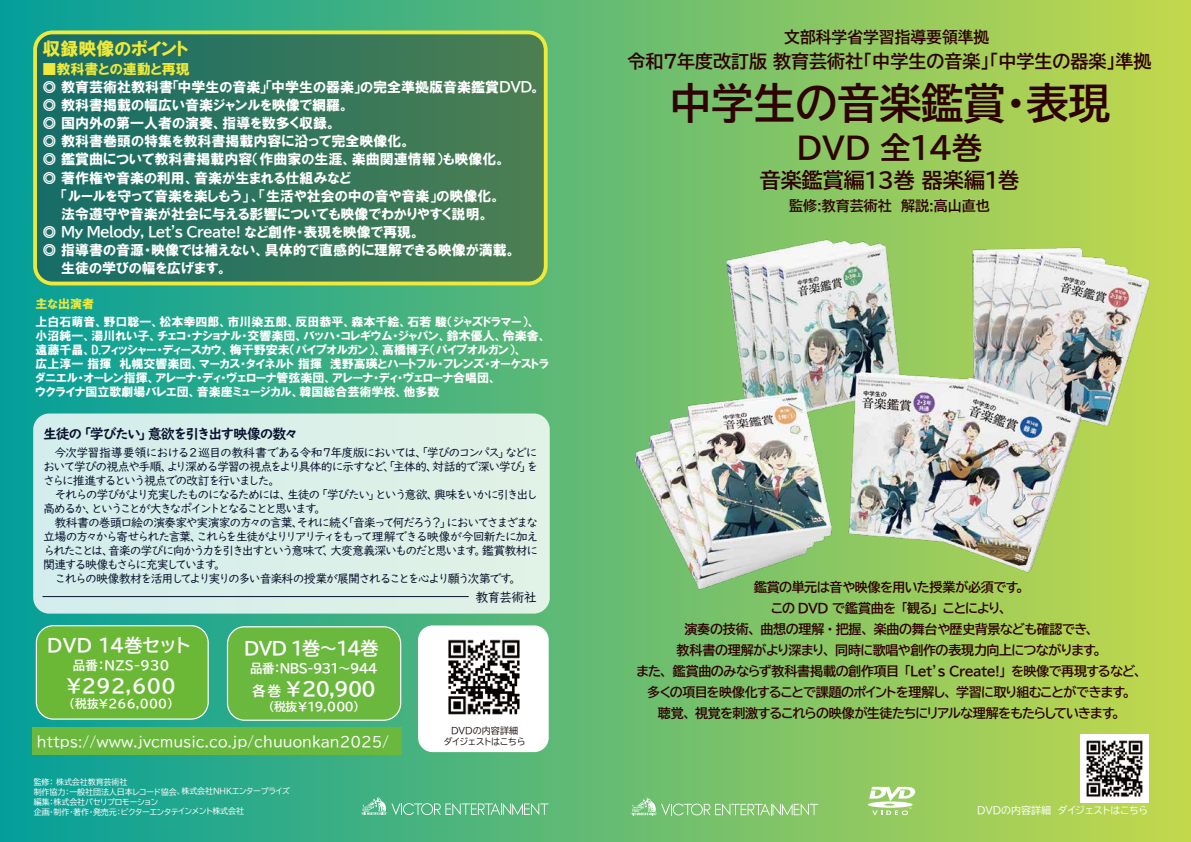
<style>
.page{position:relative;width:1191px;height:842px;background:#fff}
.page>*{position:absolute;margin:0;border:0;box-sizing:border-box;transform-origin:0 0}
.t1{font:42px "BIZ UDP Gothic Bold";color:#2f0304}
.t2{font:30px "BIZ UDP Gothic Bold";color:#2f0304}
.t3{font:21px "BIZ UDP Gothic Bold";color:#2f0304}
.t4{font:18.7px "BIZ UDP Gothic Bold";letter-spacing:.02em;color:#fff}
.t5{font:18px "BIZ UDP Gothic Bold";color:#2f0304}
.t6{font:18px "BIZ UDP Gothic Bold";letter-spacing:.02em;color:#fff}
.t7{font:18px "HGP Soei Kakugothic UB";color:#eee93a}
.t8{font:15.8px "BIZ UDP Gothic Bold";color:#2f0304}
.t9{font:14px/18px "HGP Soei Kakugothic UB";color:#fff}
.t10{font:14px "BIZ UDP Gothic";color:#fff}
.t11{font:14px "BIZ UDP Gothic Bold";letter-spacing:-.05em;color:#fff}
.t12{font:14px "UD Digi Kyokasho NP B";letter-spacing:-.1em;color:#09112d}
.t13{font:14px "BIZ UDP Gothic Bold";color:#2f0304}
.t14{font:13.8px "UD Digi Kyokasho NP R";color:#09112d}
.t15{font:13px/21px "BIZ UDP Gothic Bold";letter-spacing:-.04em;color:#300203;text-align:center}
.t16{font:12.5px "BIZ UDP Gothic Bold";letter-spacing:-.04em;color:#fff}
.t17{font:12px/14px "UD Digi Kyokasho NP R";letter-spacing:-.13em;color:#09112d}
.t18{font:12px/14px "HGP Soei Kakugothic UB";color:#fff}
.t19{font:12px "HGP Soei Kakugothic UB";color:#eee93a}
.t20{font:11.7px "BIZ UDP Gothic Bold";letter-spacing:.02em;color:#fff}
.t21{font:10px "BIZ UDP Gothic";color:#fff}
.t22{font:9px/10.4px "BIZ UDP Gothic";color:#231815;text-align:center}
.t23{font:8px/10px "BIZ UDP Gothic";letter-spacing:-.01em;color:#fff}
.s1{color:#eee93a}
.s2{font-family:"BIZ UDP Gothic Bold"}
.s3{font-family:"HGP Soei Kakugothic UB"}
.s4{font-size:13.6px}
</style>
<div class="page">
<div style="left:0;top:0;width:1191px;height:842px;background:linear-gradient(to right,#059e9a,#c3d84c)"></div>
<div style="left:36px;top:626px;width:172px;height:93px;background:#6ab835;border-radius:17px"></div>
<div style="left:36px;top:625px;width:173px;height:95px;border:1px solid #fff;border-radius:17px"></div>
<div style="left:227px;top:627px;width:174px;height:93px;background:#6bb83f;border-radius:17px"></div>
<div style="left:227px;top:626px;width:174px;height:95px;border:1px solid #fff;border-radius:17px"></div>
<div style="left:35px;top:32px;width:511px;height:252px;background:linear-gradient(to right,#156d68,#4d7e51);border-radius:17px"></div>
<div style="left:35px;top:415px;width:513px;height:197px;background:#daf0e9;border-radius:15px"></div>
<div style="left:33px;top:413px;width:517px;height:201px;border:3px solid #fff;border-radius:15px"></div>
<div style="left:32px;top:727px;width:370px;height:28px;background:#6bb83f"></div>
<div style="left:418px;top:625px;width:131px;height:127px;background:#fff;border-radius:15px"></div>
<img style="left:448px;top:639px;width:72px;height:76px">
<hr style="left:43px;top:596px;width:426px;height:1px;background:#09112d">
<img style="left:1081px;top:735px;width:68px;height:68px">
<svg style="left:868px;top:787px;width:47px;height:28px"></svg>
<svg style="left:631px;top:797px;width:187px;height:18px;background:#8fcb83"></svg>
<svg style="left:361px;top:797px;width:187px;height:18px;background:#6bc192"></svg>
<div style="left:33px;top:31px;width:514px;height:254px;border:4px solid #eee93a;border-radius:17px"></div>
<img style="left:595px;top:203px;width:593px;height:419px">
<h3 class="t7" style="left:42px;top:40px;width:147px">収録映像のポイント</h3>
<p class="t9" style="left:43px;top:60px;width:500px"><span class="s1">■教科書との連動と再現<br></span>◎ 教育芸術社教科書「中学生の音楽」「中学生の器楽」の完全準拠版音楽鑑賞<span class="s2">DVD</span>。◎ 教科書掲載の幅広い音楽ジャンルを映像で網羅。<br>◎ 国内外の第一人者の演奏、指導を数多く収録。<br>◎ 教科書巻頭の特集を教科書掲載内容に沿って完全映像化。<br>◎ 鑑賞曲について教科書掲載内容（作曲家の生涯、楽曲関連情報）も映像化。<br>◎ 著作権や音楽の利用、音楽が生まれる仕組みなど<br>　　「ルールを守って音楽を楽しもう」、「生活や社会の中の音や音楽」の映像化。<br>　　法令遵守や音楽が社会に与える影響についても映像でわかりやすく説明。</p>
<p class="t11" style="left:43px;top:224px;width:379px"><span class="s3">◎</span> My Melody, Let's Create! <span class="s3">など創作・表現を映像で再現。</span></p>
<p class="t9" style="left:61px;top:240px;width:456px;text-indent:-19px">◎ 指導書の音源・映像では補えない、具体的で直感的に理解できる映像が満載。生徒の学びの幅を広げます。</p>
<p class="t19" style="left:35px;top:298px;width:60px">主な出演者</p>
<p class="t18" style="left:35px;top:315px;width:523px">上白石萌音、野口聡一、松本幸四郎、市川染五郎、反田恭平、森本千絵、石若 駿（ジャズドラマー）、<br>小沼純一、湯川れい子、チェコ・ナショナル・交響楽団、バッハ・コレギウム・ジャパン、鈴木優人、伶楽舎、遠藤千晶、D.フィッシャー・ディースカウ、梅干野安未（パイプオルガン）、高橋博子（パイプオルガン）、<br>広上淳一 指揮　札幌交響楽団、マーカス・タイネルト 指揮 浅野高瑛とハートフル・フレンズ・オーケストラ　ダニエル・オーレン指揮、アレーナ・ディ・ヴェローナ管弦楽団、アレーナ・ディ・ヴェローナ合唱団、<br>ウクライナ国立歌劇場バレエ団、音楽座ミュージカル、韓国総合芸術学校、他多数</p>
<p class="t12" style="left:43px;top:425px;width:257px">生徒の「学びたい」意欲を引き出す映像の数々</p>
<p class="t17" style="left:43px;top:446px;width:497px;text-indent:11px">今次学習指導要領における２巡目の教科書である令和７年度版においては、「学びのコンパス」などにおいて学びの視点や手順、より深める学習の視点をより具体的に示すなど、「主体的、対話的で深い学び」をさらに推進するという視点での改訂を行いました。<br>　それらの学びがより充実したものになるためには、生徒の「学びたい」という意欲、興味をいかに引き出し高めるか、ということが大きなポイントとなることと思います。　<br>　教科書の巻頭口絵の演奏家や実演家の方々の言葉、それに続く「音楽って何だろう？」においてさまざまな立場の方々から寄せられた言葉、これらを生徒がよりリアリティをもって理解できる映像が今回新たに加えられたことは、音楽の学びに向かう力を引き出すという意味で、大変意義深いものだと思います。鑑賞教材に関連する映像もさらに充実しています。<br>　これらの映像教材を活用してより実りの多い音楽科の授業が展開されることを心より願う次第です。</p>
<h3 class="t6" style="left:47px;top:636px;width:144px">DVD 14巻セット</h3>
<p class="t16" style="left:73px;top:659px;width:98px">品番：NZS-930</p>
<h3 class="t4" style="left:67px;top:676px;width:111px">\292,600</h3>
<p class="t20" style="left:69px;top:698px;width:106px">(税抜\266,000）</p>
<p class="t14" style="left:43px;top:649px;width:133px">　　　　　　　　　　</p>
<h3 class="t6" style="left:244px;top:640px;width:136px">DVD 1巻～14巻</h3>
<p class="t16" style="left:250px;top:662px;width:129px">品番：NBS-931～944</p>
<h3 class="t4" style="left:252px;top:679px;width:125px"><span class="s4">各巻</span>￥20,900</h3>
<p class="t20" style="left:269px;top:701px;width:92px">(税抜￥19,000）</p>
<p class="t10" style="left:37px;top:734px;width:354px">https://www.jvcmusic.co.jp/chuuonkan2025/</p>
<p class="t22" style="left:444px;top:726px;width:83px">DVDの内容詳細<br>ダイジェストはこちら</p>
<p class="t23" style="left:34px;top:776px;width:258px">監修： 株式会社教育芸術社<br>制作協力：一般社団法人日本レコード協会、株式会社NHKエンタープライズ編集：株式会社パセリプロモーション<br>企画・制作・著作・発売元：ビクターエンタテインメント株式会社</p>
<h3 class="t8" style="left:784px;top:29px;width:207px">文部科学省学習指導要領準拠</h3>
<h3 class="t5" style="left:627px;top:52px;width:525px">令和7年度改訂版 教育芸術社「中学生の音楽」「中学生の器楽」準拠</h3>
<h1 class="t1" style="left:669px;top:82px;width:442px">中学生の音楽鑑賞･表現</h1>
<h2 class="t2" style="left:796px;top:133px;width:187px">DVD 全14巻</h2>
<h3 class="t3" style="left:759px;top:170px;width:261px">音楽鑑賞編13巻 器楽編1巻</h3>
<p class="t13" style="left:789px;top:199px;width:202px">監修:教育芸術社　解説:高山直也</p>
<p class="t15" style="left:636px;top:577px;width:506px">鑑賞の単元は音や映像を用いた授業が必須です。<br>この DVD で鑑賞曲を「観る」ことにより、<br>演奏の技術、曲想の理解・把握、楽曲の舞台や歴史背景なども確認でき、<br>教科書の理解がより深まり、同時に歌唱や創作の表現力向上につながります。<br>また、鑑賞曲のみならず教科書掲載の創作項目「Let’s Create!」を映像で再現するなど、多くの項目を映像化することで課題のポイントを理解し、学習に取り組むことができます。<br>聴覚、視覚を刺激するこれらの映像が生徒たちにリアルな理解をもたらしていきます。</p>
<p class="t21" style="left:977px;top:805px;width:172px">DVDの内容詳細　ダイジェストはこちら</p>
</div>
